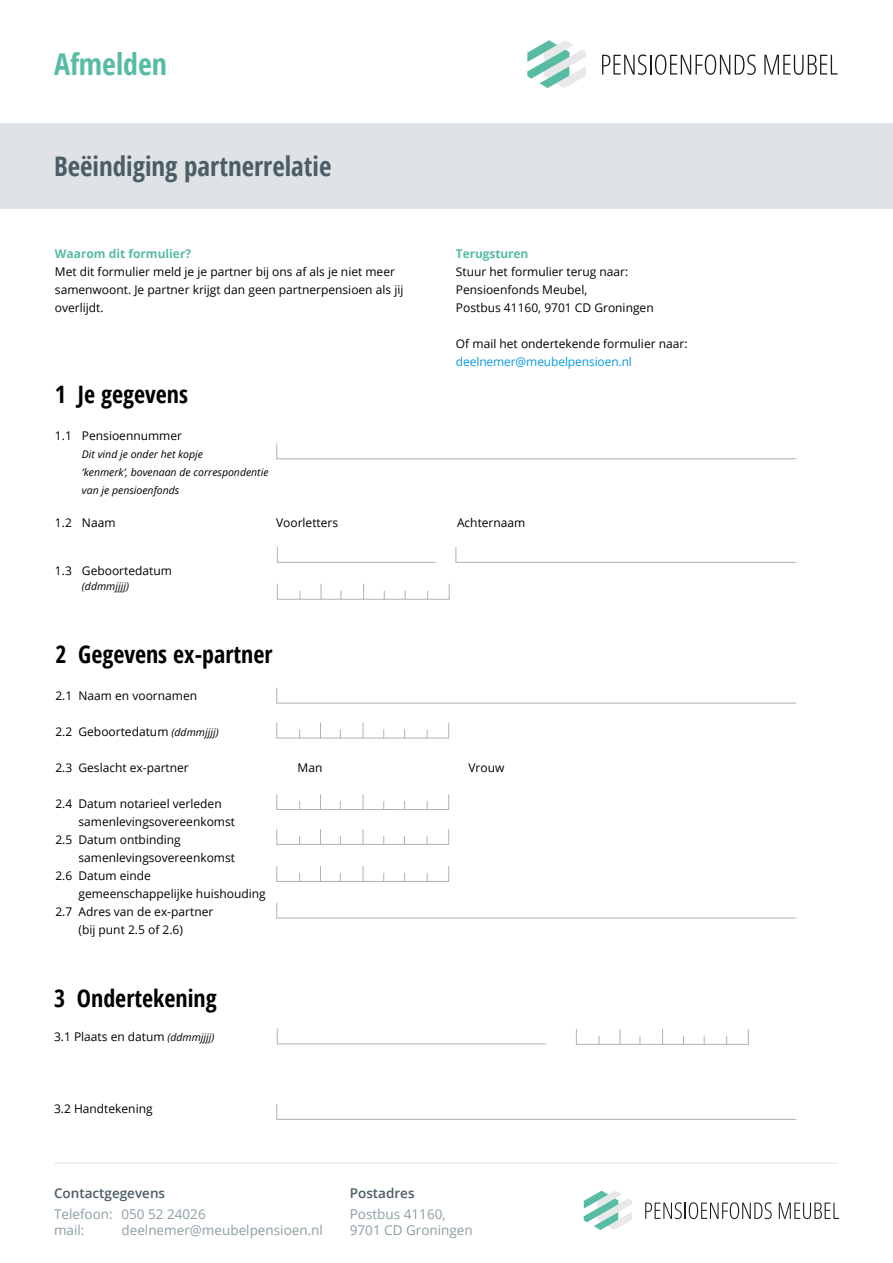
<style>
.page{position:relative;width:893px;height:1263px;background:#fff}
.page>*{position:absolute;margin:0;border:0;box-sizing:border-box;transform-origin:0 0}
.t1{font:700 condensed 30px "Open Sans";color:#58bba4}
.t2{font:700 condensed 27px "Open Sans";color:#4b5d66}
.t3{font:700 condensed 24px "Open Sans";color:#000}
.t4{font:13.5px/16.2px "Open Sans";color:#8c9ea3}
.t5{font:600 13.5px "Open Sans";color:#4b5d66}
.t6{font:12px/18px "Open Sans";color:#000}
.t7{font:700 12px "Open Sans";color:#58bba4}
.t8{font:12px "Open Sans";letter-spacing:-.01em;color:#0699de}
.t9{font:italic 10.5px/18px "Open Sans";color:#000}
.s1{font-style:italic;font-size:10.5px}
</style>
<div class="page">
<hr style="left:54px;top:1162px;width:784px;height:2px;background:#f2f2f2">
<svg style="left:645px;top:1202px;width:127px;height:17px"></svg>
<svg style="left:779px;top:1202px;width:60px;height:17px"></svg>
<svg style="left:584px;top:1190px;width:48px;height:40px"></svg>
<svg style="left:602px;top:54px;width:154px;height:21px"></svg>
<svg style="left:764px;top:55px;width:74px;height:20px"></svg>
<svg style="left:527px;top:40px;width:59px;height:48px"></svg>
<div style="left:0;top:123px;width:893px;height:86px;background:#dfe3e5"></div>
<hr style="left:276px;top:458px;width:520px;height:1px;background:#b3b2b2">
<svg style="left:276px;top:443px;width:1px;height:16px"></svg>
<hr style="left:277px;top:562px;width:159px;height:1px;background:#b3b2b2">
<svg style="left:277px;top:547px;width:1px;height:15px"></svg>
<hr style="left:456px;top:562px;width:340px;height:1px;background:#b3b2b2">
<svg style="left:456px;top:547px;width:1px;height:15px"></svg>
<hr style="left:277px;top:599px;width:172px;height:1px;background:#b3b2b2">
<svg style="left:277px;top:584px;width:1px;height:15px"></svg>
<svg style="left:449px;top:584px;width:1px;height:16px"></svg>
<svg style="left:363px;top:584px;width:1px;height:15px"></svg>
<svg style="left:321px;top:584px;width:1px;height:16px"></svg>
<hr style="left:276px;top:703px;width:520px;height:1px;background:#b3b2b2">
<svg style="left:276px;top:688px;width:1px;height:15px"></svg>
<hr style="left:276px;top:918px;width:520px;height:1px;background:#b3b2b2">
<svg style="left:276px;top:902px;width:1px;height:16px"></svg>
<hr style="left:276px;top:1119px;width:520px;height:1px;background:#b3b2b2">
<svg style="left:276px;top:1104px;width:1px;height:16px"></svg>
<hr style="left:276px;top:738px;width:173px;height:1px;background:#b3b2b2">
<svg style="left:276px;top:723px;width:1px;height:15px"></svg>
<svg style="left:448px;top:723px;width:1px;height:15px"></svg>
<svg style="left:363px;top:723px;width:1px;height:15px"></svg>
<svg style="left:320px;top:723px;width:1px;height:15px"></svg>
<hr style="left:276px;top:809px;width:173px;height:1px;background:#b3b2b2">
<svg style="left:276px;top:794px;width:1px;height:16px"></svg>
<svg style="left:448px;top:794px;width:1px;height:15px"></svg>
<svg style="left:363px;top:794px;width:1px;height:15px"></svg>
<svg style="left:320px;top:794px;width:1px;height:15px"></svg>
<hr style="left:276px;top:844px;width:173px;height:1px;background:#b3b2b2">
<svg style="left:276px;top:829px;width:1px;height:16px"></svg>
<svg style="left:448px;top:829px;width:1px;height:15px"></svg>
<svg style="left:363px;top:829px;width:1px;height:15px"></svg>
<svg style="left:320px;top:829px;width:1px;height:15px"></svg>
<hr style="left:276px;top:881px;width:173px;height:1px;background:#b3b2b2">
<svg style="left:276px;top:866px;width:1px;height:16px"></svg>
<svg style="left:448px;top:866px;width:1px;height:15px"></svg>
<svg style="left:363px;top:866px;width:1px;height:15px"></svg>
<svg style="left:320px;top:866px;width:1px;height:15px"></svg>
<hr style="left:277px;top:1043px;width:269px;height:1px;background:#b3b2b2">
<svg style="left:277px;top:1028px;width:1px;height:15px"></svg>
<hr style="left:576px;top:1044px;width:172px;height:1px;background:#b3b2b2">
<svg style="left:576px;top:1029px;width:1px;height:15px"></svg>
<svg style="left:748px;top:1029px;width:1px;height:16px"></svg>
<svg style="left:662px;top:1029px;width:1px;height:15px"></svg>
<svg style="left:620px;top:1029px;width:1px;height:15px"></svg>
<h1 class="t1" style="left:54px;top:44px;width:115px">Afmelden</h1>
<h2 class="t2" style="left:54px;top:147px;width:279px">Beëindiging partnerrelatie</h2>
<p class="t7" style="left:55px;top:245px;width:138px">Waarom dit formulier?</p>
<p class="t6" style="left:55px;top:262px;width:350px">Met dit formulier meld je je partner bij ons af als je niet meer samenwoont. Je partner krijgt dan geen partnerpensioen als jij overlijdt.</p>
<p class="t7" style="left:456px;top:245px;width:74px">Terugsturen</p>
<p class="t6" style="left:456px;top:262px;width:199px">Stuur het formulier terug naar:<br>Pensioenfonds Meubel,<br>Postbus 41160, 9701 CD Groningen</p>
<p class="t6" style="left:456px;top:334px;width:233px">Of mail het ondertekende formulier naar:</p>
<p class="t8" style="left:456px;top:353px;width:177px">deelnemer@meubelpensioen.nl</p>
<h3 class="t3" style="left:55px;top:377px;width:135px">1 Je gegevens</h3>
<p class="t6" style="left:55px;top:426px;width:129px">1.1 Pensioennummer</p>
<p class="t9" style="left:82px;top:445px;width:188px">Dit vind je onder het kopje<br>‘kenmerk’, bovenaan de correspondentie van je pensioenfonds</p>
<p class="t6" style="left:55px;top:513px;width:62px">1.2 Naam</p>
<p class="t6" style="left:276px;top:513px;width:64px">Voorletters</p>
<p class="t6" style="left:457px;top:513px;width:70px">Achternaam</p>
<p class="t6" style="left:55px;top:561px;width:118px">1.3 Geboortedatum</p>
<p class="t9" style="left:82px;top:577px;width:49px">(ddmmjjjj)</p>
<h3 class="t3" style="left:55px;top:637px;width:219px">2 Gegevens ex-partner</h3>
<p class="t6" style="left:55px;top:687px;width:143px">2.1 Naam en voornamen</p>
<p class="t6" style="left:55px;top:723px;width:165px">2.2 Geboortedatum <span class="s1">(ddmmjjjj)</span></p>
<p class="t6" style="left:55px;top:759px;width:135px">2.3 Geslacht ex-partner</p>
<p class="t6" style="left:297px;top:759px;width:26px">Man</p>
<p class="t6" style="left:468px;top:759px;width:37px">Vrouw</p>
<p class="t6" style="left:55px;top:795px;width:168px">2.4 Datum notarieel verleden</p>
<p class="t6" style="left:78px;top:813px;width:158px">samenlevingsovereenkomst</p>
<p class="t6" style="left:55px;top:831px;width:127px">2.5 Datum ontbinding</p>
<p class="t6" style="left:78px;top:849px;width:158px">samenlevingsovereenkomst</p>
<p class="t6" style="left:55px;top:867px;width:97px">2.6 Datum einde</p>
<p class="t6" style="left:78px;top:885px;width:189px">gemeenschappelijke huishouding</p>
<p class="t6" style="left:55px;top:903px;width:159px">2.7 Adres van de ex-partner</p>
<p class="t6" style="left:78px;top:921px;width:106px">(bij punt 2.5 of 2.6)</p>
<h3 class="t3" style="left:54px;top:981px;width:164px">3 Ondertekening</h3>
<p class="t6" style="left:54px;top:1027px;width:162px">3.1 Plaats en datum <span class="s1">(ddmmjjjj)</span></p>
<p class="t6" style="left:54px;top:1099px;width:100px">3.2 Handtekening</p>
<p class="t5" style="left:54px;top:1184px;width:113px">Contactgegevens</p>
<p class="t4" style="left:54px;top:1205px;width:153px">Telefoon: 050 52 24026 mail:</p>
<p class="t4" style="left:122px;top:1222px;width:203px">deelnemer@meubelpensioen.nl</p>
<p class="t5" style="left:350px;top:1184px;width:66px">Postadres</p>
<p class="t4" style="left:350px;top:1205px;width:125px">Postbus 41160,<br>9701 CD Groningen</p>
</div>
